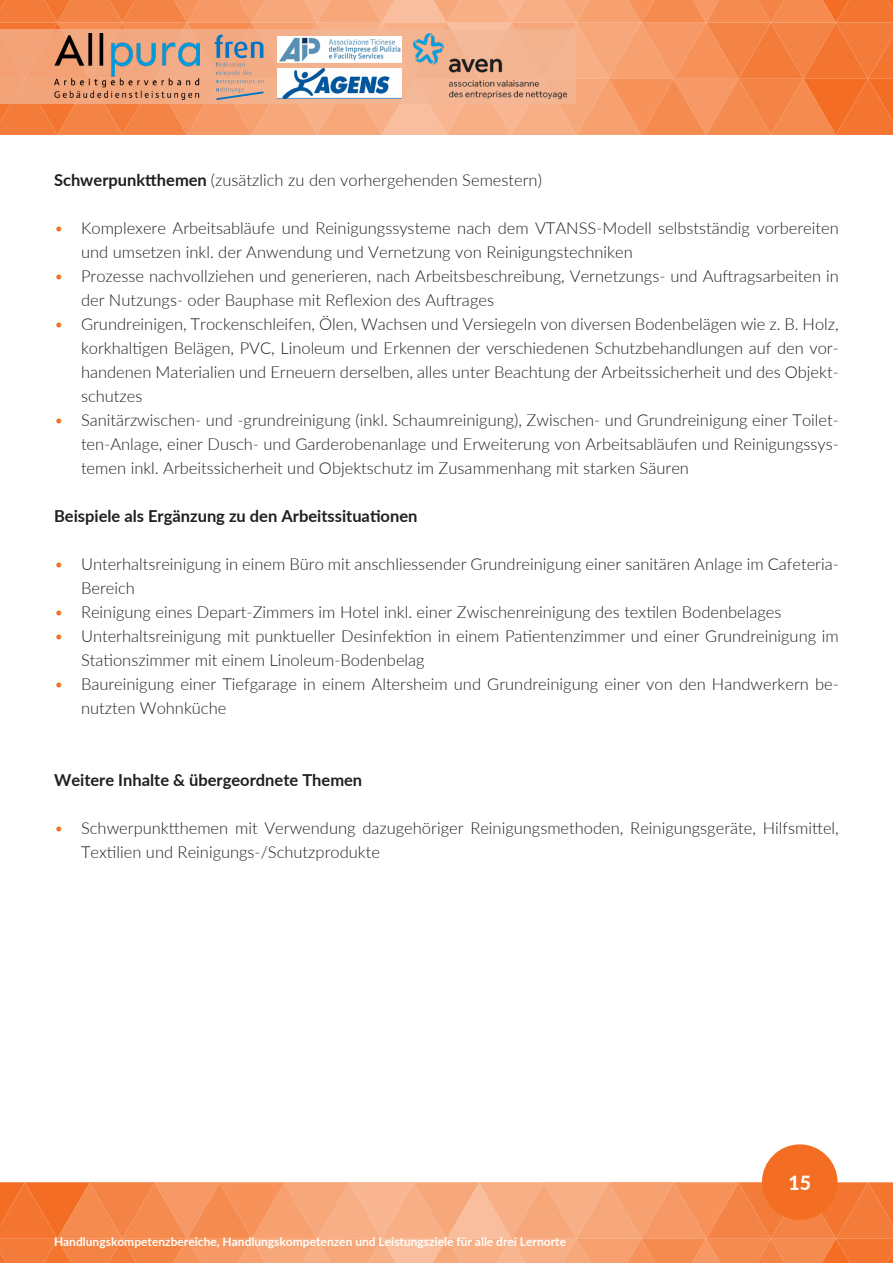
<style>
.page{position:relative;width:893px;height:1263px;background:#fff}
.page>*{position:absolute;margin:0;border:0;box-sizing:border-box;transform-origin:0 0}
.t1{font:800 19.5px "Lato";color:#fffefa}
.Zwischenüberschrift_2__Ebene{font:300 16.5px/24px "Lato";color:#231f20}
.Zwischenüberschrift_2__Ebene-2{font:700 16.5px "Lato";color:#231f20}
.t2{font:700 12px "Lato";color:#fffefa}
.s1{font-weight:700}
.s2{color:#f36e23}
</style>
<div class="page">
<svg style="left:0;top:1182px;width:893px;height:81px;background:#f59763"></svg>
<div style="left:762px;top:1144px;width:75px;height:76px;background:#f36e23;border-radius:50%"></div>
<svg style="left:0;top:0;width:893px;height:135px;background:#f19969"></svg>
<img style="left:277px;top:36px;width:125px;height:27px">
<img style="left:277px;top:68px;width:125px;height:30px">
<img style="left:54px;top:34px;width:146px;height:65px">
<p class="Zwischenüberschrift_2__Ebene" style="left:54px;top:167px;width:489px"><span class="s1">Schwerpunktthemen</span> (zusätzlich zu den vorhergehenden Semestern)</p>
<p class="Zwischenüberschrift_2__Ebene" style="left:81px;top:215px;width:759px;text-indent:-27px"><span class="s2">•</span> Komplexere Arbeitsabläufe und Reinigungssysteme nach dem VTANSS-Modell selbstständig vorbereiten und umsetzen inkl. der Anwendung und Vernetzung von Reinigungstechniken</p>
<p class="Zwischenüberschrift_2__Ebene" style="left:81px;top:263px;width:759px;text-indent:-27px"><span class="s2">•</span> Prozesse nachvollziehen und generieren, nach Arbeitsbeschreibung, Vernetzungs- und Auftragsarbeiten in der Nutzungs- oder Bauphase mit Reflexion des Auftrages</p>
<p class="Zwischenüberschrift_2__Ebene" style="left:81px;top:311px;width:759px;text-align:justify;text-indent:-27px"><span class="s2">•</span> Grundreinigen, Trockenschleifen, Ölen, Wachsen und Versiegeln von diversen Bodenbelägen wie z. B. Holz, korkhaltigen Belägen, PVC, Linoleum und Erkennen der verschiedenen Schutzbehandlungen auf den vor&shy;handenen Materialien und Erneuern derselben, alles unter Beachtung der Arbeitssicherheit und des Objekt&shy;schutzes</p>
<p class="Zwischenüberschrift_2__Ebene" style="left:81px;top:407px;width:759px;text-align:justify;text-indent:-27px"><span class="s2">•</span> Sanitärzwischen- und -grundreinigung (inkl. Schaumreinigung), Zwischen- und Grundreinigung einer Toilet&shy;ten-Anlage, einer Dusch- und Garderobenanlage und Erweiterung von Arbeitsabläufen und Reinigungssys&shy;temen inkl. Arbeitssicherheit und Objektschutz im Zusammenhang mit starken Säuren</p>
<p class="Zwischenüberschrift_2__Ebene-2" style="left:54px;top:503px;width:365px">Beispiele als Ergänzung zu den Arbeitssituationen</p>
<p class="Zwischenüberschrift_2__Ebene" style="left:81px;top:551px;width:759px;text-indent:-27px"><span class="s2">•</span> Unterhaltsreinigung in einem Bü ro mit anschliessender Grundreinigung einer sanitären Anlage im Cafeteria-<br>Bereich</p>
<p class="Zwischenüberschrift_2__Ebene" style="left:54px;top:599px;width:729px"><span class="s2">•</span> Reinigung eines Depart-Zimmers im Hotel inkl. einer Zwischenreinigung des textilen Bodenbelages</p>
<p class="Zwischenüberschrift_2__Ebene" style="left:81px;top:623px;width:759px;text-indent:-27px"><span class="s2">•</span> Unterhaltsreinigung mit punktueller Desinfektion in einem Patientenzimmer und einer Grundreinigung im<br>Stationszimmer mit einem Linoleum-Bodenbelag</p>
<p class="Zwischenüberschrift_2__Ebene" style="left:81px;top:671px;width:759px;text-indent:-27px"><span class="s2">•</span> Baureinigung einer Tiefgarage in einem Altersheim und Grundreinigung einer von den Handwerkern be&shy;nutzten Wohnküche</p>
<p class="Zwischenüberschrift_2__Ebene-2" style="left:54px;top:767px;width:310px">Weitere Inhalte &amp; übergeordnete Themen</p>
<p class="Zwischenüberschrift_2__Ebene" style="left:81px;top:815px;width:759px;text-indent:-27px"><span class="s2">•</span> Schwerpunktthemen mit Verwendung dazugehöriger Reinigungsmethoden, Reinigungsgeräte, Hilfsmittel,<br>Textilien und Reinigungs-/Schutzprodukte</p>
<p class="t2" style="left:54px;top:1233px;width:514px">Handlungskompetenzbereiche, Handlungskompetenzen und Leistungsziele für alle drei Lernorte</p>
<p class="t1" style="left:788px;top:1168px;width:24px">15</p>
</div>
